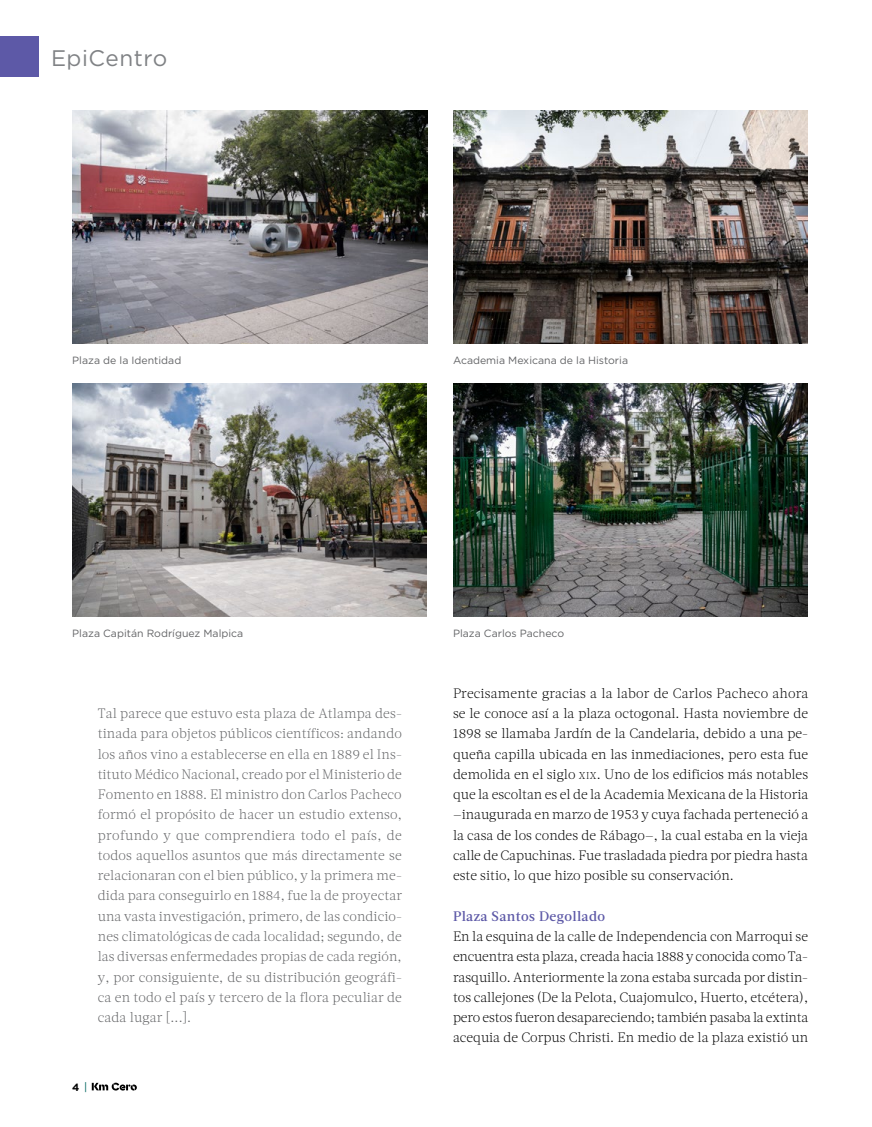
<style>
.page{position:relative;width:872px;height:1127px;background:#fff}
.page>*{position:absolute;margin:0;border:0;box-sizing:border-box;transform-origin:0 0}
.t1{font:22.5px "Gotham";letter-spacing:.025em;color:#808285}
.t2{font:500 13.8px "Acta";letter-spacing:.025em;color:#5d59a7}
.t3{font:300 13.65px/20.2px "Acta";color:#000;text-align:justify}
.t4{font:300 13.65px/20.2px "Acta";letter-spacing:.01em;color:#636466;text-align:justify}
.t5{font:10.5px "Gotham";color:#636466}
.t6{font:700 10.5px "Gotham";color:#000}
.s1{font-family:"Founders Grotesk";font-weight:300;font-size:13.5px;color:#006760}
.s2{font-size:10.05px}
</style>
<div class="page">
<svg style="left:92px;top:1082px;width:45px;height:8px"></svg>
<div style="left:0;top:37px;width:38px;height:40px;background:#5d59a7"></div>
<img style="left:72px;top:111px;width:355px;height:233px">
<img style="left:72px;top:384px;width:355px;height:233px">
<img style="left:453px;top:111px;width:354px;height:233px">
<img style="left:453px;top:384px;width:354px;height:233px">
<h1 class="t1" style="left:51px;top:43px;width:118px">EpiCentro</h1>
<p class="t5" style="left:72px;top:354px;width:110px">Plaza de la Identidad</p>
<p class="t5" style="left:453px;top:354px;width:177px">Academia Mexicana de la Historia</p>
<p class="t5" style="left:72px;top:626px;width:172px">Plaza Capitán Rodríguez Malpica</p>
<p class="t4" style="left:98px;top:703px;width:306px">Tal parece que estuvo esta plaza de Atlampa des&shy;tinada para objetos públicos científicos: andando los años vino a establecerse en ella en 1889 el Ins&shy;tituto Médico Nacional, creado por el Ministerio de Fomento en 1888. El ministro don Carlos Pacheco formó el propósito de hacer un estudio extenso, profundo y que comprendiera todo el país, de todos aquellos asuntos que más directamente se relacionaran con el bien público, y la primera me&shy;dida para conseguirlo en 1884, fue la de proyectar una vasta investigación, primero, de las condicio&shy;nes climatológicas de cada localidad; segundo, de las diversas enfermedades propias de cada región, y, por consiguiente, de su distribución geográfi&shy;ca en todo el país y tercero de la flora peculiar de cada lugar [...].</p>
<p class="t6" style="left:72px;top:1080px;width:16px">4 <span class="s1">|</span></p>
<p class="t5" style="left:453px;top:626px;width:113px">Plaza Carlos Pacheco</p>
<p class="t3" style="left:453px;top:683px;width:357px">Precisamente gracias a la labor de Carlos Pacheco ahora se le conoce así a la plaza octogonal. Hasta noviembre de 1898 se llamaba Jardín de la Candelaria, debido a una pe&shy;queña capilla ubicada en las inmediaciones, pero esta fue demolida en el siglo <span class="s2">xix</span>. Uno de los edificios más notables que la escoltan es el de la Academia Mexicana de la Historia —inaugurada en marzo de 1953 y cuya fachada perteneció a la casa de los condes de Rábago—, la cual estaba en la vieja calle de Capuchinas. Fue trasladada piedra por piedra hasta este sitio, lo que hizo posible su conservación.</p>
<p class="t2" style="left:453px;top:908px;width:154px">Plaza Santos Degollado</p>
<p class="t3" style="left:453px;top:926px;width:357px">En la esquina de la calle de Independencia con Marroqui se encuentra esta plaza, creada hacia 1888 y conocida como Ta&shy;rasquillo. Anteriormente la zona estaba surcada por distin&shy;tos callejones (De la Pelota, Cuajomulco, Huerto, etcétera), pero estos fueron desapareciendo; también pasaba la extinta acequia de Corpus Christi. En medio de la plaza existió un</p>
</div>
